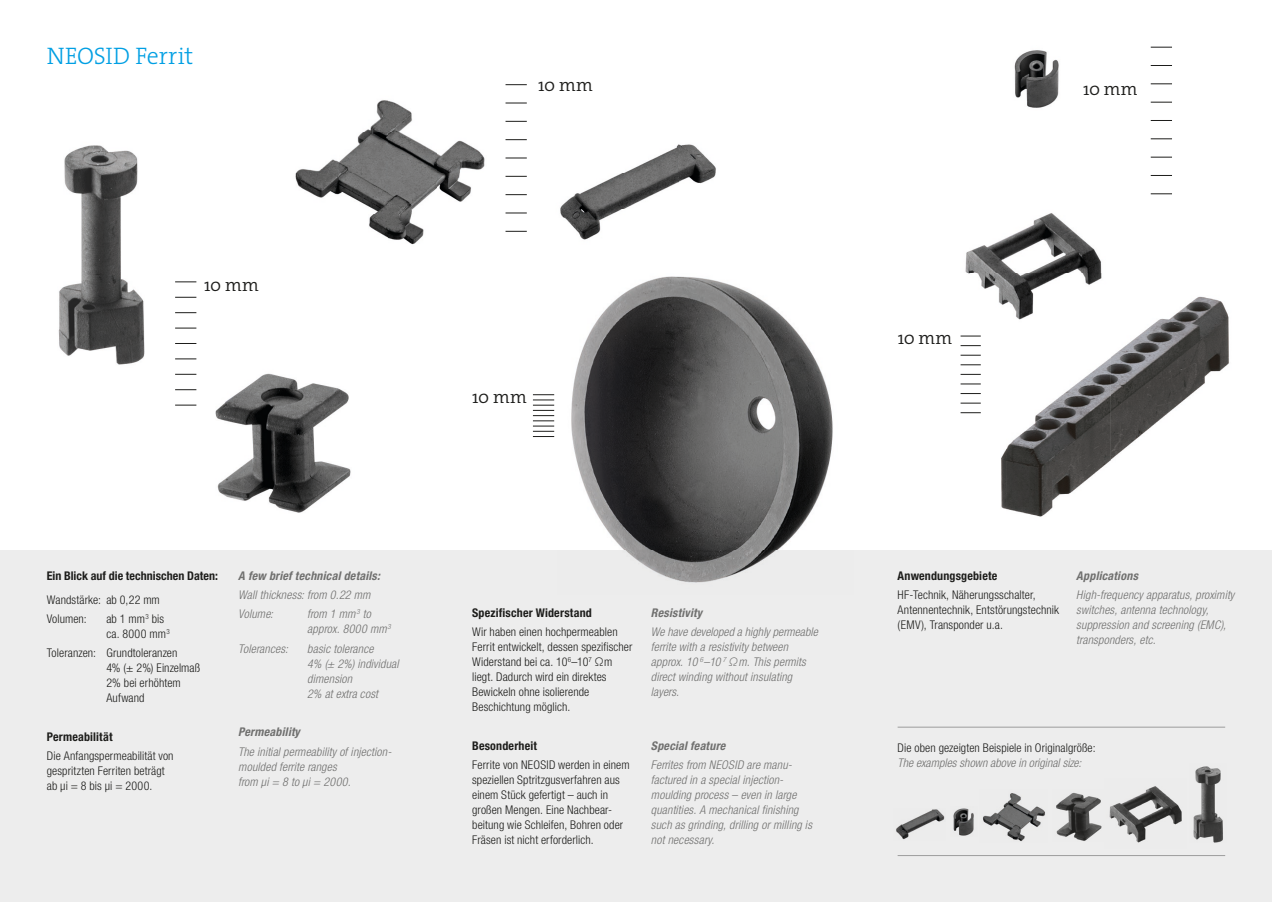
<style>
.page{position:relative;width:1272px;height:902px;background:#fff}
.page>*{position:absolute;margin:0;border:0;box-sizing:border-box;transform-origin:0 0}
.t1{font:300 24px "The Serif";letter-spacing:-.01em;color:#009fe3}
.t2{font:300 18px "The Serif";letter-spacing:-.005em;color:#1d1d1b}
.t3{font:300 condensed 12px/15px "Helvetica Neue LT Pro";letter-spacing:.01em;color:#1d1d1b}
.t4{font:italic 300 condensed 12px/15px "Helvetica Neue LT Pro";letter-spacing:.015em;color:#70706f}
.t5{font:700 condensed 12px "Helvetica Neue LT Pro";letter-spacing:.015em;color:#1d1d1b}
.t6{font:italic 700 condensed 12px "Helvetica Neue LT Pro";letter-spacing:.02em;color:#70706f}
</style>
<div class="page">
<div style="left:0;top:550px;width:1271px;height:351px;background:#ededed"></div>
<img style="left:960px;top:335px;width:46px;height:174px">
<img style="left:1110px;top:296px;width:119px;height:165px">
<img style="left:1006px;top:358px;width:104px;height:159px">
<img style="left:965px;top:213px;width:137px;height:107px">
<img style="left:215px;top:373px;width:136px;height:140px">
<img style="left:58px;top:145px;width:87px;height:220px">
<img style="left:1109px;top:786px;width:73px;height:57px">
<img style="left:571px;top:276px;width:262px;height:307px">
<svg style="left:533px;top:394px;width:21px;height:43px"></svg>
<svg style="left:960px;top:335px;width:20px;height:1px"></svg>
<svg style="left:960px;top:345px;width:20px;height:1px"></svg>
<svg style="left:960px;top:355px;width:20px;height:1px"></svg>
<svg style="left:960px;top:364px;width:20px;height:1px"></svg>
<svg style="left:960px;top:374px;width:20px;height:1px"></svg>
<svg style="left:960px;top:383px;width:20px;height:1px"></svg>
<svg style="left:960px;top:393px;width:20px;height:1px"></svg>
<svg style="left:960px;top:403px;width:20px;height:1px"></svg>
<svg style="left:960px;top:412px;width:20px;height:1px"></svg>
<svg style="left:175px;top:281px;width:21px;height:1px"></svg>
<svg style="left:175px;top:297px;width:21px;height:1px"></svg>
<svg style="left:175px;top:312px;width:21px;height:1px"></svg>
<svg style="left:175px;top:328px;width:21px;height:1px"></svg>
<svg style="left:175px;top:343px;width:21px;height:1px"></svg>
<svg style="left:175px;top:358px;width:21px;height:1px"></svg>
<svg style="left:175px;top:374px;width:21px;height:1px"></svg>
<svg style="left:175px;top:389px;width:21px;height:1px"></svg>
<svg style="left:175px;top:404px;width:21px;height:1px"></svg>
<img style="left:1056px;top:792px;width:46px;height:49px">
<img style="left:1193px;top:766px;width:30px;height:76px">
<hr style="left:897px;top:726px;width:328px;height:1px;background:#9d9d9d">
<hr style="left:897px;top:855px;width:328px;height:1px;background:#9d9d9d">
<img style="left:560px;top:144px;width:156px;height:96px">
<img style="left:896px;top:809px;width:49px;height:31px">
<img style="left:295px;top:100px;width:190px;height:145px">
<img style="left:982px;top:793px;width:63px;height:49px">
<img style="left:953px;top:808px;width:21px;height:28px">
<img style="left:1014px;top:50px;width:45px;height:58px">
<svg style="left:505px;top:84px;width:22px;height:1px"></svg>
<svg style="left:505px;top:103px;width:22px;height:1px"></svg>
<svg style="left:505px;top:121px;width:22px;height:1px"></svg>
<svg style="left:505px;top:139px;width:22px;height:1px"></svg>
<svg style="left:505px;top:158px;width:22px;height:1px"></svg>
<svg style="left:505px;top:176px;width:22px;height:1px"></svg>
<svg style="left:505px;top:194px;width:22px;height:1px"></svg>
<svg style="left:505px;top:212px;width:22px;height:1px"></svg>
<svg style="left:505px;top:231px;width:22px;height:1px"></svg>
<svg style="left:1150px;top:47px;width:21px;height:1px"></svg>
<svg style="left:1150px;top:65px;width:21px;height:1px"></svg>
<svg style="left:1150px;top:83px;width:21px;height:1px"></svg>
<svg style="left:1150px;top:102px;width:21px;height:1px"></svg>
<svg style="left:1150px;top:120px;width:21px;height:1px"></svg>
<svg style="left:1150px;top:138px;width:21px;height:1px"></svg>
<svg style="left:1150px;top:157px;width:21px;height:1px"></svg>
<svg style="left:1150px;top:175px;width:21px;height:1px"></svg>
<svg style="left:1150px;top:193px;width:21px;height:1px"></svg>
<h1 class="t1" style="left:47px;top:36px;width:148px">NEOSID Ferrit</h1>
<h2 class="t2" style="left:538px;top:70px;width:56px">10 mm</h2>
<h2 class="t2" style="left:204px;top:270px;width:56px">10 mm</h2>
<p class="t5" style="left:47px;top:568px;width:173px">Ein Blick auf die technischen Daten:</p>
<p class="t3" style="left:47px;top:589px;width:115px;line-height:19.2px">Wandstärke: ab 0,22 mm<br>Volumen:</p>
<p class="t3" style="left:106px;top:611px;width:65px">ab 1 mm<sup>3</sup> bis ca. 8000 mm<sup>3</sup></p>
<p class="t3" style="left:106px;top:645px;width:95px;text-indent:-60px">Toleranzen: Grundtoleranzen<br>4% (± 2%) Einzelmaß<br>2% bei erhöhtem<br>Aufwand</p>
<p class="t5" style="left:47px;top:729px;width:67px">Permeabilität</p>
<p class="t3" style="left:47px;top:748px;width:128px">Die Anfangspermeabilität von gespritzten Ferriten beträgt ab μi = 8 bis μi = 2000.</p>
<p class="t6" style="left:238px;top:568px;width:143px">A few brief technical details:</p>
<p class="t4" style="left:238px;top:585px;width:134px;line-height:19.2px">Wall thickness: from 0.22 mm<br>Volume:</p>
<p class="t4" style="left:307px;top:606px;width:85px">from 1 mm<sup>3</sup> to approx. 8000 mm<sup>3</sup></p>
<p class="t4" style="left:238px;top:641px;width:51px">Tolerances:</p>
<p class="t4" style="left:307px;top:641px;width:93px">basic tolerance<br>4% (± 2%) individual dimension<br>2% at extra cost</p>
<p class="t6" style="left:238px;top:724px;width:63px">Permeability</p>
<p class="t4" style="left:238px;top:743px;width:155px">The initial permeability of injection&shy;moulded ferrite ranges<br>from μi = 8 to μi = 2000.</p>
<h2 class="t2" style="left:472px;top:382px;width:56px">10 mm</h2>
<p class="t5" style="left:472px;top:605px;width:121px">Spezifischer Widerstand</p>
<p class="t3" style="left:472px;top:624px;width:162px">Wir haben einen hochpermeablen<br>Ferrit entwickelt, dessen spezifischer<br>Widerstand bei ca. 10<sup>6</sup>–10<sup>7</sup> Ωm liegt. Dadurch wird ein direktes<br>Bewickeln ohne isolierende<br>Beschichtung möglich.</p>
<p class="t5" style="left:472px;top:738px;width:66px">Besonderheit</p>
<p class="t3" style="left:472px;top:757px;width:159px">Ferrite von NEOSID werden in einem speziellen Sptritzgusverfahren aus einem Stück gefertigt – auch in großen Mengen. Eine Nachbear&shy;beitung wie Schleifen, Bohren oder Fräsen ist nicht erforderlich.</p>
<p class="t6" style="left:651px;top:605px;width:53px">Resistivity</p>
<p class="t4" style="left:651px;top:624px;width:168px">We have developed a highly permeable ferrite with a resistivity between approx. 10 <sup>6</sup>–10 <sup>7</sup> Ωm. This permits direct winding without insulating layers.</p>
<p class="t6" style="left:651px;top:738px;width:76px">Special feature</p>
<p class="t4" style="left:651px;top:757px;width:163px">Ferrites from NEOSID are manu&shy;factured in a special injection&shy;moulding process – even in large quantities. A mechanical finishing such as grinding, drilling or milling is not necessary.</p>
<h2 class="t2" style="left:1082px;top:74px;width:56px">10 mm</h2>
<h2 class="t2" style="left:897px;top:323px;width:56px">10 mm</h2>
<p class="t5" style="left:897px;top:568px;width:101px">Anwendungsgebiete</p>
<p class="t3" style="left:897px;top:587px;width:163px">HF-Technik, Näherungsschalter,<br>Antennentechnik, Entstörungstechnik (EMV), Transponder u.a.</p>
<p class="t6" style="left:1076px;top:568px;width:63px">Applications</p>
<p class="t4" style="left:1076px;top:587px;width:160px">High-frequency apparatus, proximity switches, antenna technology, suppression and screening (EMC), transponders, etc.</p>
<p class="t3" style="left:897px;top:740px;width:199px">Die oben gezeigten Beispiele in Originalgröße:</p>
<p class="t4" style="left:897px;top:755px;width:185px">The examples shown above in original size:</p>
</div>
